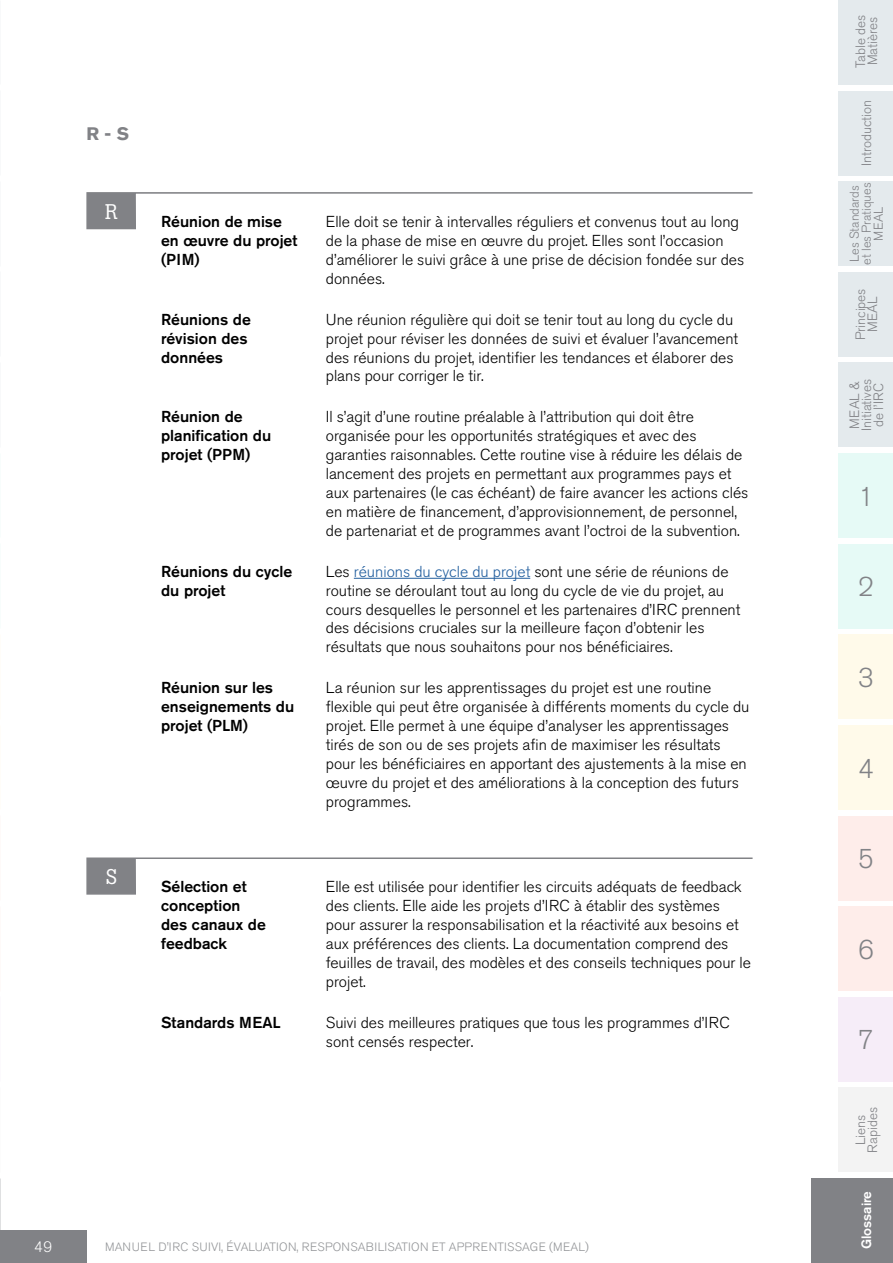
<style>
.page{position:relative;width:893px;height:1263px;background:#fff}
.page>*{position:absolute;margin:0;border:0;box-sizing:border-box;transform-origin:0 0}
.t1{font:300 27px "Akzidenz Grotesk Std";color:#818286}
.t2{font:21px "Boton";color:#fff}
.t3{font:700 18px "Akzidenz Grotesk Std";color:#818286}
.t4{font:300 15.75px/18.9px "Akzidenz Grotesk Std";color:#000}
.t5{font:500 15.75px/18.9px "Akzidenz Grotesk Std";color:#000}
.t6{font:300 15px "Akzidenz Grotesk Std";color:#fff}
.t7{font:300 13.5px/12px "Akzidenz Grotesk Std";color:#818286}
.t8{font:500 13.5px "Akzidenz Grotesk Std";color:#fff}
.t9{font:300 12.75px/12px "Akzidenz Grotesk Std";color:#818286;text-align:center}
.t10{font:300 12px "Akzidenz Grotesk Std";letter-spacing:.01em;color:#939598}
.s1{color:#215e9e}
</style>
<div class="page">
<div style="left:839px;top:0;width:54px;height:85px;background:#e4eaed"></div>
<div style="left:839px;top:91px;width:54px;height:84px;background:#e4eaed"></div>
<div style="left:839px;top:181px;width:54px;height:85px;background:#e4eaed"></div>
<div style="left:839px;top:272px;width:54px;height:85px;background:#e4eaed"></div>
<div style="left:839px;top:362px;width:54px;height:85px;background:#e4eaed"></div>
<div style="left:839px;top:453px;width:54px;height:85px;background:#e6faf6"></div>
<div style="left:839px;top:544px;width:54px;height:84px;background:#e6faf6"></div>
<div style="left:839px;top:634px;width:54px;height:85px;background:#fffaea"></div>
<div style="left:839px;top:725px;width:54px;height:85px;background:#fffaea"></div>
<div style="left:839px;top:816px;width:54px;height:84px;background:#feedea"></div>
<div style="left:839px;top:906px;width:54px;height:85px;background:#feedea"></div>
<div style="left:839px;top:997px;width:54px;height:85px;background:#f6edf8"></div>
<div style="left:839px;top:1087px;width:54px;height:85px;background:#f3f3f3"></div>
<div style="left:812px;top:1178px;width:81px;height:85px;background:#818286"></div>
<div style="left:0;top:1231px;width:86px;height:32px;background:#818286"></div>
<hr style="left:354px;top:578px;width:176px;height:1px;background:#215e9e">
<svg style="left:86px;top:192px;width:667px;height:38px"></svg>
<svg style="left:86px;top:857px;width:667px;height:38px"></svg>
<p class="t3" style="left:86px;top:124px;width:44px">R - S</p>
<h2 class="t2" style="left:105px;top:199px;width:14px">R</h2>
<h2 class="t2" style="left:106px;top:864px;width:13px">S</h2>
<p class="t5" style="left:161px;top:212px;width:138px">Réunion de mise en œuvre du projet (PIM)</p>
<p class="t4" style="left:326px;top:212px;width:420px">Elle doit se tenir à intervalles réguliers et convenus tout au long de la phase de mise en œuvre du projet. Elles sont l’occasion d’améliorer le suivi grâce à une prise de décision fondée sur des données.</p>
<p class="t5" style="left:161px;top:309px;width:91px">Réunions de révision des données</p>
<p class="t4" style="left:326px;top:310px;width:414px">Une réunion régulière qui doit se tenir tout au long du cycle du projet pour réviser les données de suivi et évaluer l’avancement des réunions du projet, identifier les tendances et élaborer des plans pour corriger le tir.</p>
<p class="t5" style="left:161px;top:407px;width:112px">Réunion de planification du projet (PPM)</p>
<p class="t4" style="left:326px;top:408px;width:424px">Il s’agit d’une routine préalable à l’attribution qui doit être organisée pour les opportunités stratégiques et avec des garanties raisonnables. Cette routine vise à réduire les délais de lancement des projets en permettant aux programmes pays et aux partenaires (le cas échéant) de faire avancer les actions clés en matière de financement, d’approvisionnement, de personnel, de partenariat et de programmes avant l’octroi de la subvention.</p>
<p class="t5" style="left:161px;top:561px;width:133px">Réunions du cycle du projet</p>
<p class="t4" style="left:326px;top:562px;width:416px">Les <span class="s1">réunions du cycle du projet</span> sont une série de réunions de routine se déroulant tout au long du cycle de vie du projet, au cours desquelles le personnel et les partenaires d’IRC prennent des décisions cruciales sur la meilleure façon d’obtenir les résultats que nous souhaitons pour nos bénéficiaires.</p>
<p class="t5" style="left:161px;top:678px;width:135px">Réunion sur les enseignements du projet (PLM)</p>
<p class="t4" style="left:326px;top:679px;width:425px">La réunion sur les apprentissages du projet est une routine flexible qui peut être organisée à différents moments du cycle du projet. Elle permet à une équipe d’analyser les apprentissages tirés de son ou de ses projets afin de maximiser les résultats pour les bénéficiaires en apportant des ajustements à la mise en œuvre du projet et des améliorations à la conception des futurs programmes.</p>
<p class="t5" style="left:161px;top:877px;width:106px">Sélection et conception des canaux de feedback</p>
<p class="t4" style="left:326px;top:878px;width:427px">Elle est utilisée pour identifier les circuits adéquats de feedback des clients. Elle aide les projets d’IRC à établir des systèmes pour assurer la responsabilisation et la réactivité aux besoins et aux préférences des clients. La documentation comprend des feuilles de travail, des modèles et des conseils techniques pour le projet.</p>
<p class="t5" style="left:161px;top:1012px;width:121px">Standards MEAL</p>
<p class="t4" style="left:326px;top:1013px;width:406px">Suivi des meilleures pratiques que tous les programmes d’IRC sont censés respecter.</p>
<p class="t6" style="left:34px;top:1238px;width:20px">49</p>
<p class="t10" style="left:105px;top:1240px;width:485px">MANUEL D'IRC SUIVI, ÉVALUATION, RESPONSABILISATION ET APPRENTISSAGE (MEAL)</p>
<p class="t7" style="left:855px;top:68px;width:55px;rotate:-90deg">Table des<br>Matières</p>
<p class="t7" style="left:861px;top:166px;width:68px;rotate:-90deg">Introduction</p>
<p class="t9" style="left:849px;top:265px;width:84px;rotate:-90deg">Les Standards et les Pratiques<br>MEAL</p>
<p class="t7" style="left:855px;top:340px;width:53px;text-align:center;rotate:-90deg">Principes<br>MEAL</p>
<p class="t7" style="left:849px;top:431px;width:54px;rotate:-90deg">MEAL &amp;<br>Initiatives de l’IRC</p>
<h1 class="t1" style="left:858px;top:481px;width:17px">1</h1>
<h1 class="t1" style="left:858px;top:572px;width:17px">2</h1>
<h1 class="t1" style="left:858px;top:662px;width:17px">3</h1>
<h1 class="t1" style="left:858px;top:753px;width:17px">4</h1>
<h1 class="t1" style="left:858px;top:844px;width:17px">5</h1>
<h1 class="t1" style="left:858px;top:934px;width:17px">6</h1>
<h1 class="t1" style="left:858px;top:1025px;width:17px">7</h1>
<p class="t7" style="left:855px;top:1153px;width:47px;text-align:center;rotate:-90deg">Liens<br>Rapides</p>
<p class="t8" style="left:858px;top:1249px;width:60px;rotate:-90deg">Glossaire</p>
</div>
